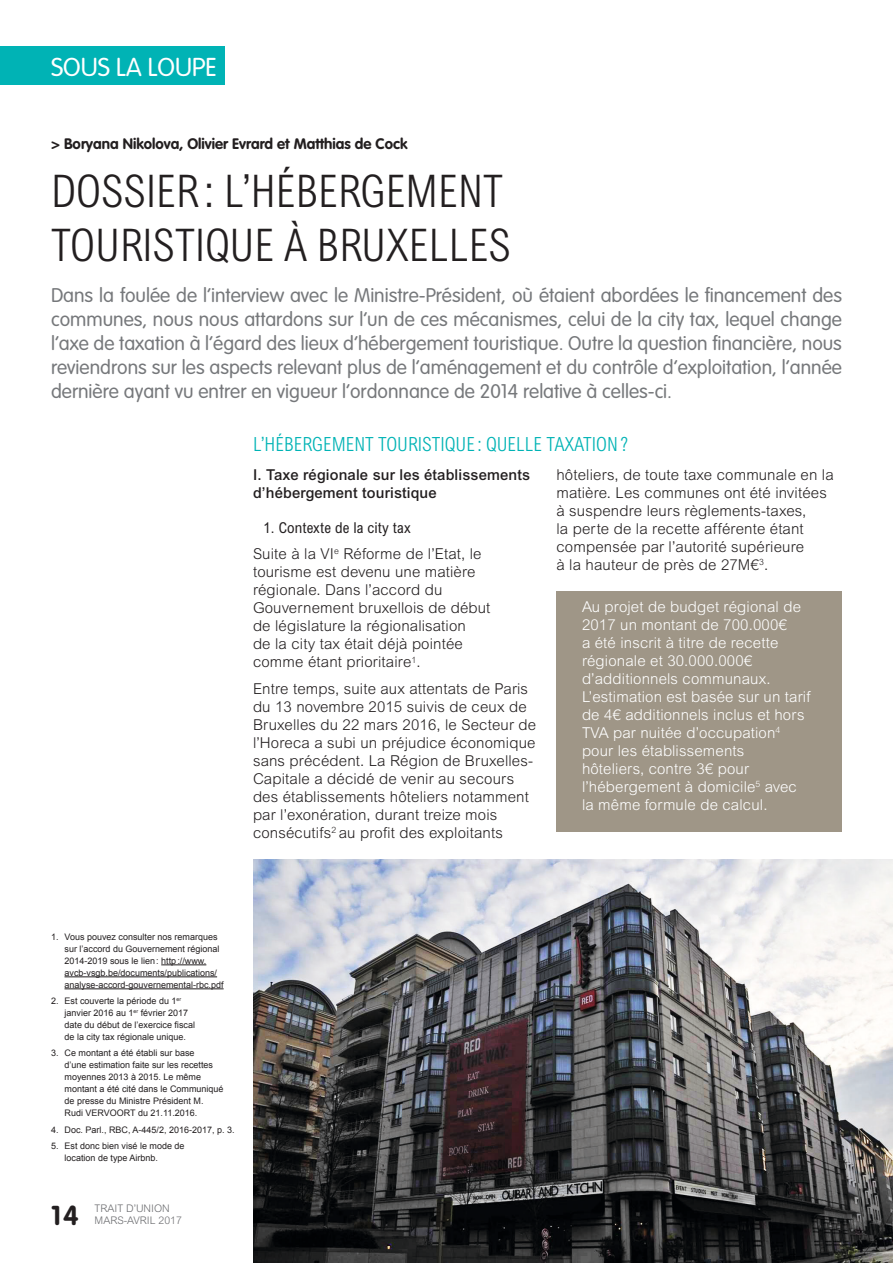
<style>
.page{position:relative;width:893px;height:1263px;background:#fff}
.page>*{position:absolute;margin:0;border:0;box-sizing:border-box;transform-origin:0 0}
.t1{font:300 condensed 45px/54px "Arial";color:#231f20}
.t2{font:700 27px "VAG Rounded";color:#231f20}
.t3{font:300 25.5px "VAG Rounded";color:#fff}
.t4{font:300 19.5px/24px "VAG Rounded";color:#76787b;text-align:justify}
.t5{font:300 condensed 19.5px "Arial";color:#00b3b5}
.t6{font:300 15px/18px "Arial";letter-spacing:.01em;color:#231f20}
.t7{font:300 15px/18px "Arial";letter-spacing:.01em;color:#fff}
.t8{font:500 15px/18px "Arial";letter-spacing:.01em;color:#231f20}
.t9{font:700 15px "VAG Rounded";color:#231f20}
.t10{font:300 10.5px "Arial";color:#6c6d70}
.t11{font:9px/12px "Arial";color:#231f20}
.s1{font-weight:400;font-stretch:condensed}
.s2{font-family:"Helvetica Neue LT Pro"}
</style>
<div class="page">
<div style="left:556px;top:591px;width:286px;height:240px;background:#9f9687"></div>
<img style="left:253px;top:859px;width:640px;height:404px">
<hr style="left:161px;top:964px;width:45px;height:1px;background:#231f20">
<hr style="left:65px;top:976px;width:152px;height:1px;background:#231f20">
<hr style="left:65px;top:988px;width:159px;height:1px;background:#231f20">
<div style="left:0;top:47px;width:225px;height:38px;background:#00b3b5"></div>
<h3 class="t3" style="left:51px;top:52px;width:167px">SOUS LA LOUPE</h3>
<p class="t9" style="left:51px;top:135px;width:358px">&gt; Boryana Nikolova, Olivier Evrard et Matthias de Cock</p>
<h1 class="t1" style="left:51px;top:164px;width:462px">DOSSIER : L’HÉBERGEMENT<br>TOURISTIQUE À BRUXELLES</h1>
<p class="t4" style="left:51px;top:283px;width:792px">Dans la foulée de l’interview avec le Ministre-Président, où étaient abordées le financement des communes, nous nous attardons sur l’un de ces mécanismes, celui de la city tax, lequel change l’axe de taxation à l’égard des lieux d’hébergement touristique. Outre la question financière, nous reviendrons sur les aspects relevant plus de l’aménagement et du contrôle d’exploitation, l’année dernière ayant vu entrer en vigueur l’ordonnance de 2014 relative à celles-ci.</p>
<h3 class="t5" style="left:253px;top:433px;width:376px">L’HÉBERGEMENT TOURISTIQUE : QUELLE TAXATION?</h3>
<p class="t8" style="left:253px;top:465px;width:279px">I. Taxe régionale sur les établissements d’hébergement touristique</p>
<p class="t6" style="left:253px;top:514px;width:230px;line-height:26.5px;text-indent:10px"><span class="s1">1. Contexte de la city tax<br></span>Suite à la VI<sup>e</sup> Réforme de l’Etat, le</p>
<p class="t6" style="left:253px;top:563px;width:239px">tourisme est devenu une matière régionale. Dans l’accord du<br>Gouvernement bruxellois de début de législature la régionalisation<br>de la city tax était déjà pointée comme étant prioritaire<sup>1</sup>.</p>
<p class="t6" style="left:253px;top:680px;width:285px">Entre temps, suite aux attentats de Paris du 13 novembre 2015 suivis de ceux de Bruxelles du 22 mars 2016, le Secteur de l’Horeca a subi un préjudice économique sans précédent. La Région de Bruxelles-Capitale a décidé de venir au secours des établissements hôteliers notamment par l’exonération, durant treize mois consécutifs<sup>2</sup> au profit des exploitants</p>
<p class="t6" style="left:556px;top:466px;width:279px">hôteliers, de toute taxe communale en la matière. Les communes ont été invitées à suspendre leurs règlements-taxes,<br>la perte de la recette afférente étant compensée par l’autorité supérieure<br>à la hauteur de près de 27M<span class="s2">€</span><sup>3</sup>.</p>
<p class="t7" style="left:582px;top:598px;width:230px">Au projet de budget régional de<br>2017 un montant de 700.000<span class="s2">€<br></span>a été inscrit à titre de recette régionale et 30.000.000<span class="s2">€ </span>d’additionnels communaux.<br>L’estimation est basée sur un tarif de 4<span class="s2">€</span> additionnels inclus et hors<br>TVA par nuitée d’occupation<sup>4 </sup>pour les établissements<br>hôteliers, contre 3<span class="s2">€</span> pour l’hébergement à domicile<sup>5</sup> avec la même formule de calcul.</p>
<p class="t11" style="left:65px;top:931px;width:161px;text-indent:-14px">1. Vous pouvez consulter nos remarques sur l’accord du Gouvernement régional 2014-2019 sous le lien: http://www. avcb-vsgb.be/documents/publications/ analyse-accord-gouvernemental-rbc.pdf</p>
<p class="t11" style="left:65px;top:995px;width:132px;text-indent:-14px">2. Est couverte la période du 1<sup>er </sup>janvier 2016 au 1<sup>er</sup> février 2017 date du début de l’exercice fiscal de la city tax régionale unique.</p>
<p class="t11" style="left:65px;top:1047px;width:161px;text-indent:-14px">3. Ce montant a été établi sur base<br>d’une estimation faite sur les recettes moyennes 2013 à 2015. Le même montant a été cité dans le Communiqué de presse du Ministre Président M.<br>Rudi VERVOORT du 21.11.2016.</p>
<p class="t11" style="left:51px;top:1123px;width:185px">4. Doc. Parl., RBC, A-445/2, 2016-2017, p. 3.</p>
<p class="t11" style="left:65px;top:1140px;width:122px;text-indent:-14px">5. Est donc bien visé le mode de location de type Airbnb.</p>
<p class="t10" style="left:95px;top:1202px;width:77px">TRAIT D’UNION</p>
<h2 class="t2" style="left:51px;top:1199px;width:29px">14</h2>
<p class="t10" style="left:95px;top:1215px;width:89px">MARS-AVRIL 2017</p>
</div>
